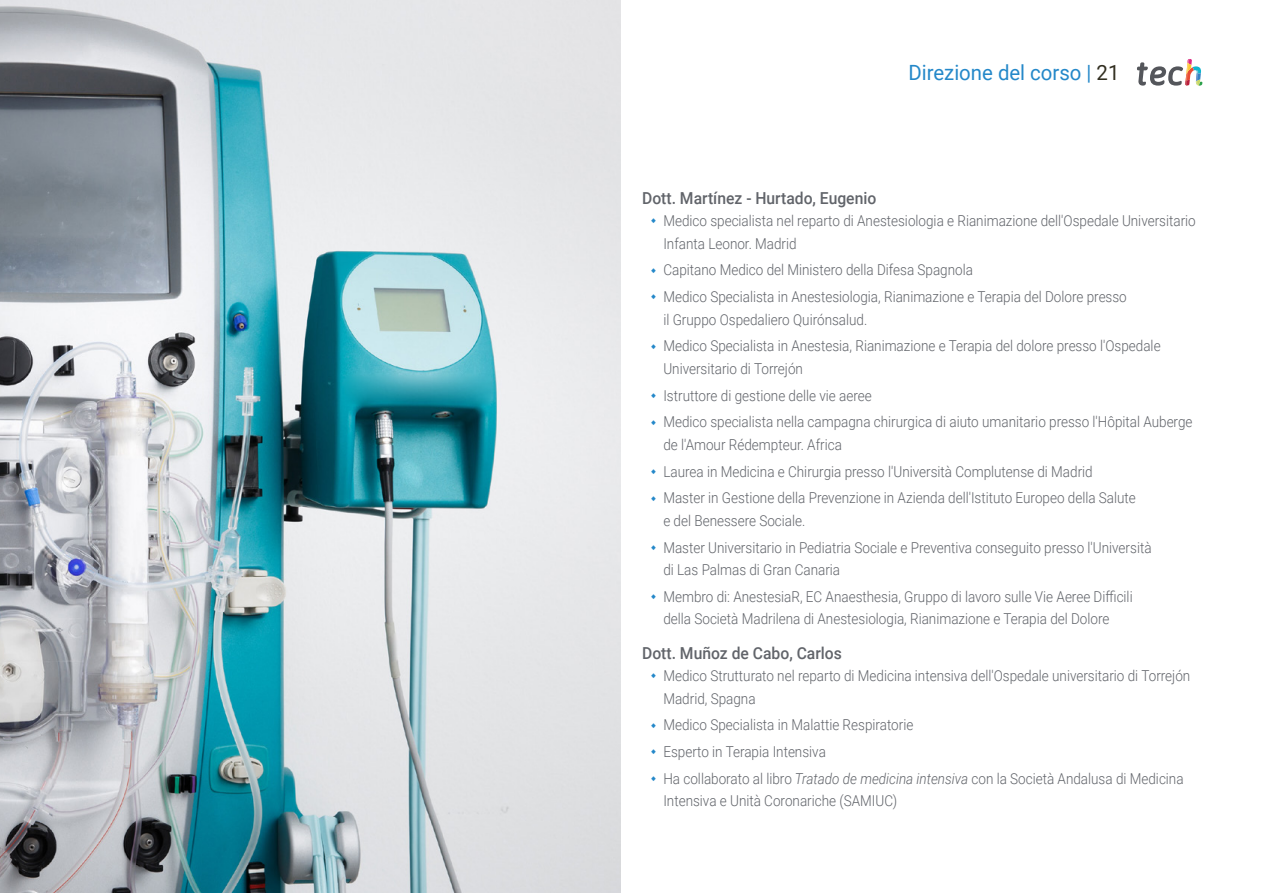
<style>
.page{position:relative;width:1263px;height:893px;background:#fff}
.page>*{position:absolute;margin:0;border:0;box-sizing:border-box;transform-origin:0 0}
.t1{font:21px "Roboto";color:#2488c9}
.t2{font:500 16.5px "Roboto";color:#61646a;scale:.95 1}
.t3{font:300 15px/26.7px "Roboto";color:#61646a;scale:.9 1}
.s1{color:#312e20}
.s2{font-style:italic}
</style>
<div class="page">
<img style="left:0;top:0;width:621px;height:893px">
<svg style="left:1137px;top:59px;width:65px;height:27px"></svg>
<h1 class="t1" style="left:908px;top:57px;width:213px">Direzione del corso | <span class="s1">21</span></h1>
<p class="t2" style="left:642px;top:186px;width:248px">Dott. Martínez - Hurtado, Eugenio</p>
<p class="t3" style="left:663px;top:209px;width:593px;line-height:22.5px">Medico specialista nel reparto di Anestesiologia e Rianimazione dell'Ospedale Universitario<br>Infanta Leonor. Madrid</p>
<p class="t3" style="left:663px;top:256px;width:516px">Capitano Medico del Ministero della Difesa Spagnola<br>Medico Specialista in Anestesiologia, Rianimazione e Terapia del Dolore presso</p>
<p class="t3" style="left:663px;top:305px;width:554px">il Gruppo Ospedaliero Quirónsalud.<br>Medico Specialista in Anestesia, Rianimazione e Terapia del dolore presso l'Ospedale</p>
<p class="t3" style="left:663px;top:355px;width:589px">Universitario di Torrejón<br>Istruttore di gestione delle vie aeree<br>Medico specialista nella campagna chirurgica di aiuto umanitario presso l'Hôpital Auberge</p>
<p class="t3" style="left:663px;top:431px;width:526px">de l'Amour Rédempteur. Africa<br>Laurea in Medicina e Chirurgia presso l'Università Complutense di Madrid<br>Master in Gestione della Prevenzione in Azienda dell'Istituto Europeo della Salute</p>
<p class="t3" style="left:663px;top:507px;width:544px">e del Benessere Sociale.<br>Master Universitario in Pediatria Sociale e Preventiva conseguito presso l'Università</p>
<p class="t3" style="left:663px;top:556px;width:523px">di Las Palmas di Gran Canaria<br>Membro di: AnestesiaR, EC Anaesthesia, Gruppo di lavoro sulle Vie Aeree Difficili</p>
<p class="t3" style="left:663px;top:605px;width:497px">della Società Madrilena di Anestesiologia, Rianimazione e Terapia del Dolore</p>
<p class="t2" style="left:642px;top:641px;width:212px">Dott. Muñoz de Cabo, Carlos</p>
<p class="t3" style="left:663px;top:664px;width:587px;line-height:22.5px">Medico Strutturato nel reparto di Medicina intensiva dell'Ospedale universitario di Torrejón<br>Madrid, Spagna</p>
<p class="t3" style="left:663px;top:711px;width:579px">Medico Specialista in Malattie Respiratorie<br>Esperto in Terapia Intensiva<br>Ha collaborato al libro <span class="s2">Tratado de medicina intensiva</span> con la Società Andalusa di Medicina</p>
<p class="t3" style="left:663px;top:787px;width:261px">Intensiva e Unità Coronariche (SAMIUC)</p>
</div>
